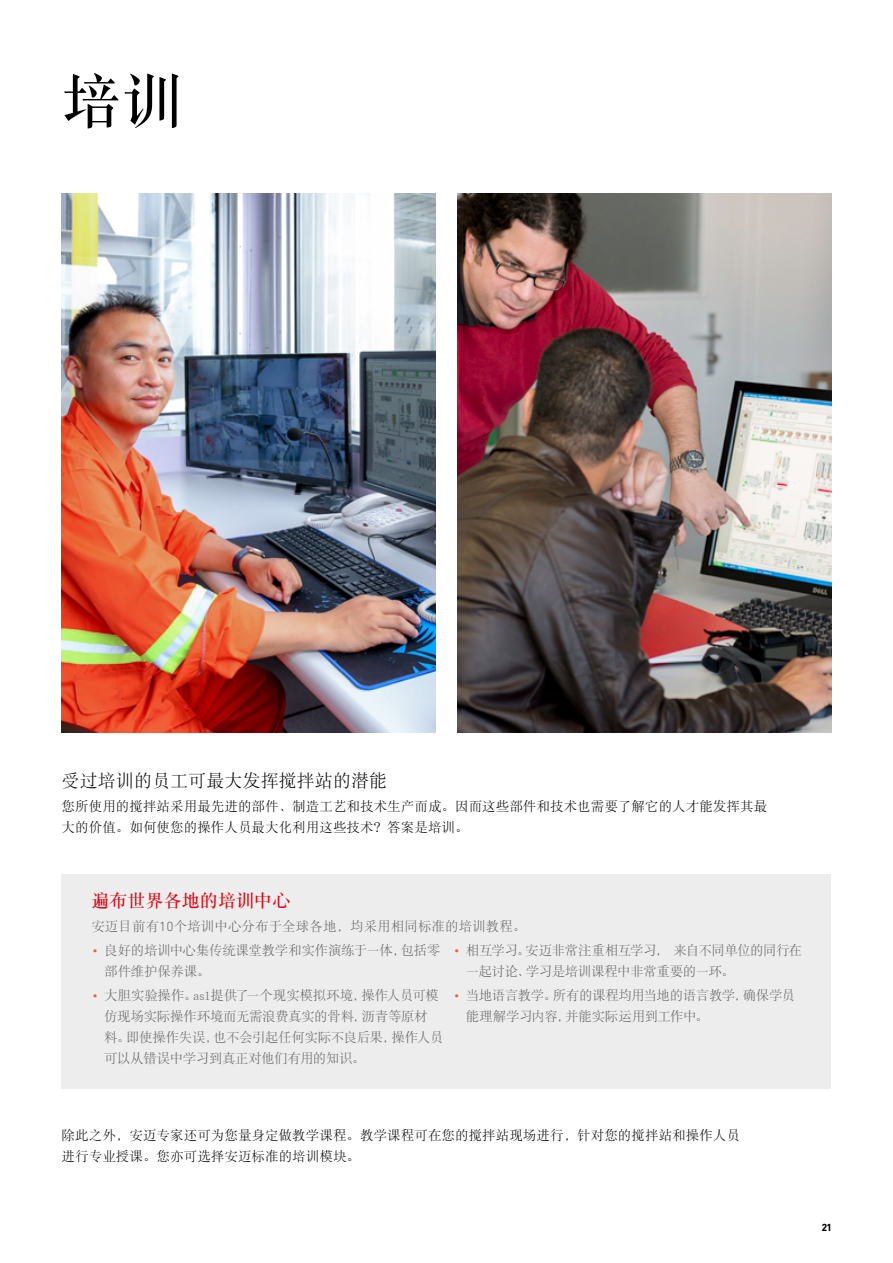
<style>
.page{position:relative;width:893px;height:1263px;background:#fff}
.page>*{position:absolute;margin:0;border:0;box-sizing:border-box;transform-origin:0 0}
.t1{font:60px "DFP Song W7";color:#000}
.t2{font:18px "DFP Song W3";letter-spacing:.005em;color:#000}
.t3{font:18px "DFP Song W7";letter-spacing:.005em;color:#e30613}
.t4{font:13.5px/21px "DFP Song W3";letter-spacing:-.025em;color:#646363}
.t5{font:13.5px/21px "DFP Song W3";letter-spacing:.005em;color:#000}
.t6{font:13.5px "DFP Song W3";letter-spacing:.005em;color:#646363}
.t7{font:700 10.5px "DIN Next LT Pro";color:#000}
.s1{font-family:"DIN Next LT Pro";font-weight:300}
.s2{font-family:"Frutiger Next LTW1 G";color:#eb5d40}
</style>
<div class="page">
<div style="left:62px;top:874px;width:769px;height:71px;background:#ededed"></div>
<div style="left:62px;top:945px;width:769px;height:144px;background:#ededed"></div>
<img style="left:457px;top:194px;width:374px;height:539px">
<img style="left:62px;top:194px;width:374px;height:539px">
<h1 class="t1" style="left:62px;top:68px;width:122px">培训</h1>
<h2 class="t2" style="left:62px;top:770px;width:327px">受过培训的员工可最大发挥搅拌站的潜能</h2>
<p class="t5" style="left:62px;top:795px;width:707px">您所使用的搅拌站采用最先进的部件、制造工艺和技术生产而成。因而这些部件和技术也需要了解它的人才能发挥其最大的价值。如何使您的操作人员最大化利用这些技术？答案是培训。</p>
<h2 class="t3" style="left:91px;top:890px;width:200px">遍布世界各地的培训中心</h2>
<p class="t6" style="left:91px;top:919px;width:437px">安迈目前有<span class="s1">10</span>个培训中心分布于全球各地，均采用相同标准的培训教程。</p>
<p class="t4" style="left:104px;top:939px;width:338px;text-indent:-13px"><span class="s2">•</span> 良好的培训中心集传统课堂教学和实作演练于一体，包括零部件维护保养课。</p>
<p class="t4" style="left:104px;top:984px;width:341px;text-indent:-13px"><span class="s2">•</span> 大胆实验操作。as1提供了一个现实模拟环境，操作人员可模仿现场实际操作环境而无需浪费真实的骨料，沥青等原材料。即使操作失误，也不会引起任何实际不良后果，操作人员可以从错误中学习到真正对他们有用的知识。</p>
<p class="t4" style="left:466px;top:939px;width:338px;text-indent:-13px"><span class="s2">•</span> 相互学习。安迈非常注重相互学习， 来自不同单位的同行在一起讨论、学习是培训课程中非常重要的一环。</p>
<p class="t4" style="left:466px;top:984px;width:330px;text-indent:-13px"><span class="s2">•</span> 当地语言教学。所有的课程均用当地的语言教学，确保学员能理解学习内容，并能实际运用到工作中。</p>
<p class="t5" style="left:62px;top:1124px;width:680px">除此之外，安迈专家还可为您量身定做教学课程。教学课程可在您的搅拌站现场进行，针对您的搅拌站和操作人员进行专业授课。您亦可选择安迈标准的培训模块。</p>
<p class="t7" style="left:822px;top:1221px;width:11px">21</p>
</div>
